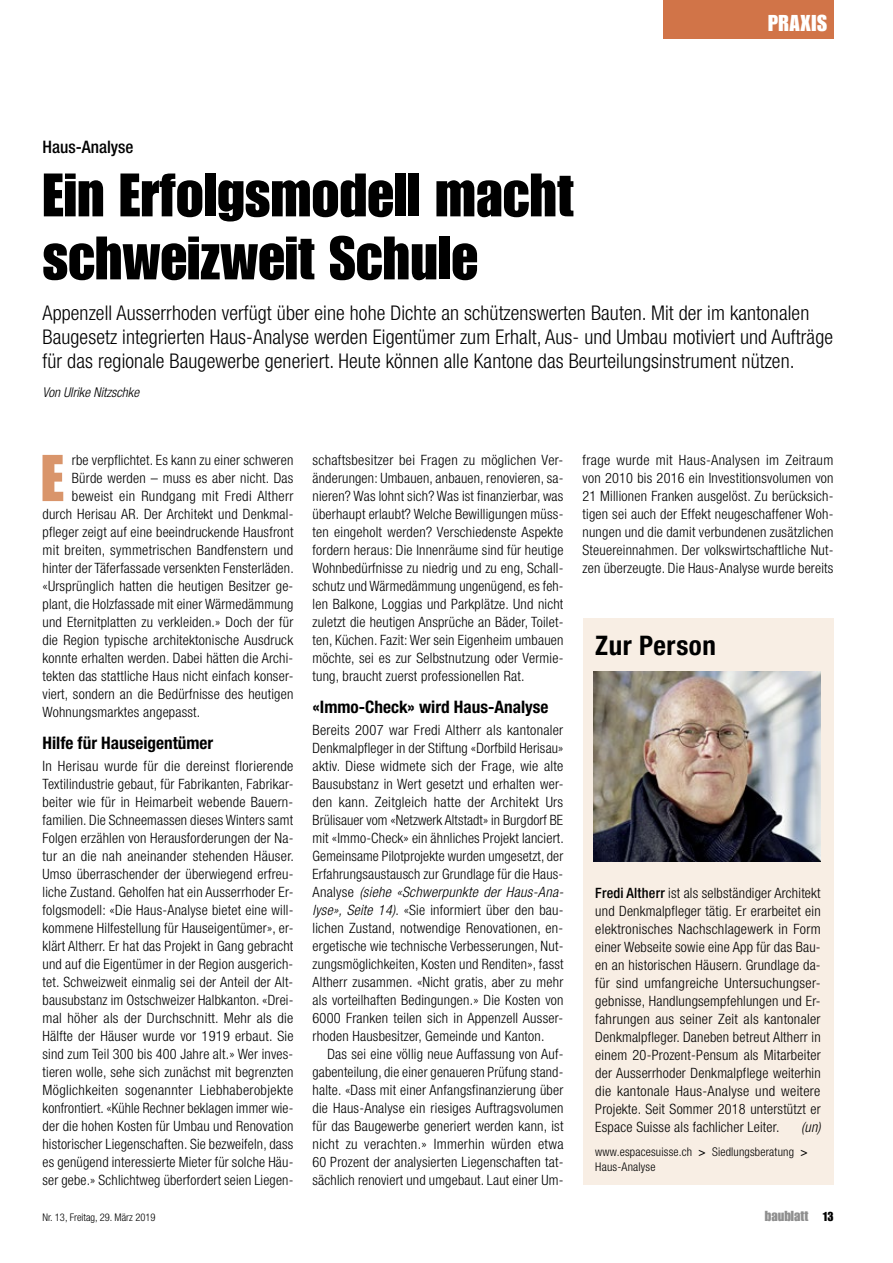
<style>
.page{position:relative;width:893px;height:1263px;background:#fff}
.page>*{position:absolute;margin:0;border:0;box-sizing:border-box;transform-origin:0 0}
.t1{font:64.65px "Impact LT Std";color:#d9956b}
.t2{font:60px/63px "Impact LT Std";color:#000}
.t3{font:700 condensed 27px "Helvetica Neue LT Pro";letter-spacing:.015em;color:#000}
.t4{font:22.5px "Impact LT Std";letter-spacing:.025em;color:#fff}
.t5{font:300 condensed 20.25px/24px "Helvetica Neue LT Pro";letter-spacing:.005em;color:#000}
.t6{font:700 condensed 17.25px "Helvetica Neue LT Pro";color:#000}
.t7{font:500 condensed 17.25px "Helvetica Neue LT Pro";color:#000}
.t8{font:300 condensed 14.25px/18px "Helvetica Neue LT Pro";letter-spacing:.015em;color:#000;text-align:justify}
.t9{font:14.25px "Impact LT Std";color:#8f8f8f}
.t10{font:italic 300 condensed 14.25px "Helvetica Neue LT Pro";color:#000}
.t11{font:italic 300 condensed 13.5px "Helvetica Neue LT Pro";color:#000}
.t12{font:300 condensed 12px/15px "Helvetica Neue LT Pro";letter-spacing:.015em;color:#000}
.t13{font:300 condensed 10.5px "Helvetica Neue LT Pro";color:#000}
.s1{font-style:italic}
.s2{font-weight:500}
.s3{font-size:12.75px;color:#000}
</style>
<div class="page">
<div style="left:663px;top:0;width:170px;height:38px;background:#d17448"></div>
<div style="left:583px;top:619px;width:250px;height:566px;background:#f8eee4"></div>
<img style="left:593px;top:672px;width:228px;height:189px">
<h3 class="t4" style="left:768px;top:10px;width:61px">PRAXIS</h3>
<p class="t7" style="left:43px;top:137px;width:93px">Haus-Analyse</p>
<h2 class="t2" style="left:43px;top:163px;width:533px">Ein Erfolgsmodell macht schweizweit Schule</h2>
<p class="t5" style="left:43px;top:301px;width:792px">Appenzell Ausserrhoden verfügt über eine hohe Dichte an schützenswerten Bauten. Mit der im kantonalen<br>Baugesetz integrierten Haus-Analyse werden Eigentümer zum Erhalt, Aus- und Umbau motiviert und Aufträge für das regionale Baugewerbe generiert. Heute können alle Kantone das Beurteilungsinstrument nützen.</p>
<p class="t11" style="left:43px;top:384px;width:98px">Von Ulrike Nitzschke</p>
<h1 class="t1" style="left:41px;top:441px;width:24px">E</h1>
<p class="t8" style="left:72px;top:451px;width:223px">rbe verpflichtet. Es kann zu einer schweren</p>
<p class="t8" style="left:72px;top:469px;width:223px">Bürde werden – muss es aber nicht. Das</p>
<p class="t8" style="left:72px;top:487px;width:223px">beweist ein Rundgang mit Fredi Altherr</p>
<p class="t8" style="left:43px;top:505px;width:252px">durch Herisau AR. Der Architekt und Denkmal-</p>
<p class="t8" style="left:43px;top:523px;width:252px">pfleger zeigt auf eine beeindruckende Hausfront</p>
<p class="t8" style="left:43px;top:541px;width:252px">mit breiten, symmetrischen Bandfenstern und</p>
<p class="t8" style="left:43px;top:559px;width:253px">hinter der Täferfassade versenkten Fensterläden.</p>
<p class="t8" style="left:43px;top:577px;width:252px">«Ursprünglich hatten die heutigen Besitzer ge-</p>
<p class="t8" style="left:43px;top:595px;width:253px">plant, die Holzfassade mit einer Wärmedämmung</p>
<p class="t8" style="left:43px;top:613px;width:252px">und Eternitplatten zu verkleiden.» Doch der für</p>
<p class="t8" style="left:43px;top:631px;width:252px">die Region typische architektonische Ausdruck</p>
<p class="t8" style="left:43px;top:649px;width:252px">konnte erhalten werden. Dabei hätten die Archi-</p>
<p class="t8" style="left:43px;top:667px;width:252px">tekten das stattliche Haus nicht einfach konser-</p>
<p class="t8" style="left:43px;top:685px;width:252px">viert, sondern an die Bedürfnisse des heutigen</p>
<p class="t8" style="left:43px;top:703px;width:159px">Wohnungsmarktes angepasst.</p>
<p class="t6" style="left:43px;top:733px;width:172px">Hilfe für Hauseigentümer</p>
<p class="t8" style="left:43px;top:757px;width:253px">In Herisau wurde für die dereinst florierende Textilindustrie gebaut, für Fabrikanten, Fabrikar&shy;beiter wie für in Heimarbeit webende Bauern&shy;familien. Die Schneemassen dieses Winters samt Folgen erzählen von Herausforderungen der Na&shy;tur an die nah aneinander stehenden Häuser.<br>Umso überraschender der überwiegend erfreu&shy;liche Zustand. Geholfen hat ein Ausserrhoder Er&shy;folgsmodell: «Die Haus-Analyse bietet eine will&shy;kommene Hilfestellung für Hauseigentümer», er&shy;klärt Altherr. Er hat das Projekt in Gang gebracht und auf die Eigentümer in der Region ausgerich&shy;tet. Schweizweit einmalig sei der Anteil der Alt&shy;bausubstanz im Ostschweizer Halbkanton. «Drei&shy;mal höher als der Durchschnitt. Mehr als die Hälfte der Häuser wurde vor 1919 erbaut. Sie sind zum Teil 300 bis 400 Jahre alt.» Wer inves&shy;tieren wolle, sehe sich zunächst mit begrenzten Möglichkeiten sogenannter Liebhaberobjekte konfrontiert. «Kühle Rechner beklagen immer wie&shy;der die hohen Kosten für Umbau und Renovation historischer Liegenschaften. Sie bezweifeln, dass es genügend interessierte Mieter für solche Häu&shy;ser gebe.» Schlichtweg überfordert seien Liegen-</p>
<p class="t8" style="left:313px;top:451px;width:252px">schaftsbesitzer bei Fragen zu möglichen Ver&shy;änderungen: Umbauen, anbauen, renovieren, sa&shy;nieren? Was lohnt sich? Was ist finanzierbar, was überhaupt erlaubt? Welche Bewilligungen müss&shy;ten eingeholt werden? Verschiedenste Aspekte fordern heraus: Die Innenräume sind für heutige Wohnbedürfnisse zu niedrig und zu eng, Schall&shy;schutz und Wärmedämmung ungenügend, es feh&shy;len Balkone, Loggias und Parkplätze. Und nicht zuletzt die heutigen Ansprüche an Bäder, Toilet&shy;ten, Küchen. Fazit: Wer sein Eigenheim umbauen möchte, sei es zur Selbstnutzung oder Vermie&shy;tung, braucht zuerst professionellen Rat.</p>
<p class="t6" style="left:313px;top:697px;width:237px">«Immo-Check» wird Haus-Analyse</p>
<p class="t8" style="left:313px;top:721px;width:253px">Bereits 2007 war Fredi Altherr als kantonaler Denkmalpfleger in der Stiftung «Dorfbild Herisau» aktiv. Diese widmete sich der Frage, wie alte Bausubstanz in Wert gesetzt und erhalten wer&shy;den kann. Zeitgleich hatte der Architekt Urs Brülisauer vom «Netzwerk Altstadt» in Burgdorf BE mit «Immo-Check» ein ähnliches Projekt lanciert.<br>Gemeinsame Pilotprojekte wurden umgesetzt, der Erfahrungsaustausch zur Grundlage für die Haus-Analyse <span class="s1">(siehe «Schwerpunkte der Haus-Ana&shy;lyse», Seite 14)</span>. «Sie informiert über den bau&shy;lichen Zustand, notwendige Renovationen, en&shy;ergetische wie technische Verbesserungen, Nut&shy;zungsmöglichkeiten, Kosten und Renditen», fasst Altherr zusammen. «Nicht gratis, aber zu mehr als vorteilhaften Bedingungen.» Die Kosten von 6000 Franken teilen sich in Appenzell Ausser&shy;rhoden Hausbesitzer, Gemeinde und Kanton.</p>
<p class="t8" style="left:313px;top:1045px;width:252px;text-indent:15px">Das sei eine völlig neue Auffassung von Auf&shy;gabenteilung, die einer genaueren Prüfung stand&shy;halte. «Dass mit einer Anfangsfinanzierung über die Haus-Analyse ein riesiges Auftragsvolumen für das Baugewerbe generiert werden kann, ist nicht zu verachten.» Immerhin würden etwa 60 Prozent der analysierten Liegenschaften tat&shy;sächlich renoviert und umgebaut. Laut einer Um-</p>
<p class="t8" style="left:583px;top:451px;width:252px">frage wurde mit Haus-Analysen im Zeitraum von 2010 bis 2016 ein Investitionsvolumen von 21 Millionen Franken ausgelöst. Zu berücksich&shy;tigen sei auch der Effekt neugeschaffener Woh&shy;nungen und die damit verbundenen zusätzlichen Steuereinnahmen. Der volkswirtschaftliche Nut&shy;zen überzeugte. Die Haus-Analyse wurde bereits</p>
<h3 class="t3" style="left:595px;top:629px;width:122px">Zur Person</h3>
<p class="t8" style="left:595px;top:883px;width:227px"><span class="s2">Fredi Altherr</span> ist als selbständiger Architekt und Denkmalpfleger tätig. Er erarbeitet ein elektronisches Nachschlagewerk in Form einer Webseite sowie eine App für das Bau&shy;en an historischen Häusern. Grundlage da&shy;für sind umfangreiche Untersuchungser&shy;gebnisse, Handlungsempfehlungen und Er&shy;fahrungen aus seiner Zeit als kantonaler Denkmalpfleger. Daneben betreut Altherr in einem 20-Prozent-Pensum als Mitarbeiter der Ausserrhoder Denkmalpflege weiterhin die kantonale Haus-Analyse und weitere Projekte. Seit Sommer 2018 unterstützt er Espace Suisse als fachlicher Leiter.</p>
<p class="t10" style="left:801px;top:1118px;width:21px">(un)</p>
<p class="t12" style="left:595px;top:1144px;width:214px">www.espacesuisse.ch <span class="s2">&gt;</span> Siedlungsberatung <span class="s2">&gt;<br></span>Haus-Analyse</p>
<p class="t13" style="left:43px;top:1211px;width:115px">Nr. 13, Freitag, 29. März 2019</p>
<p class="t9" style="left:765px;top:1208px;width:70px">baublatt <span class="s3">13</span></p>
</div>
